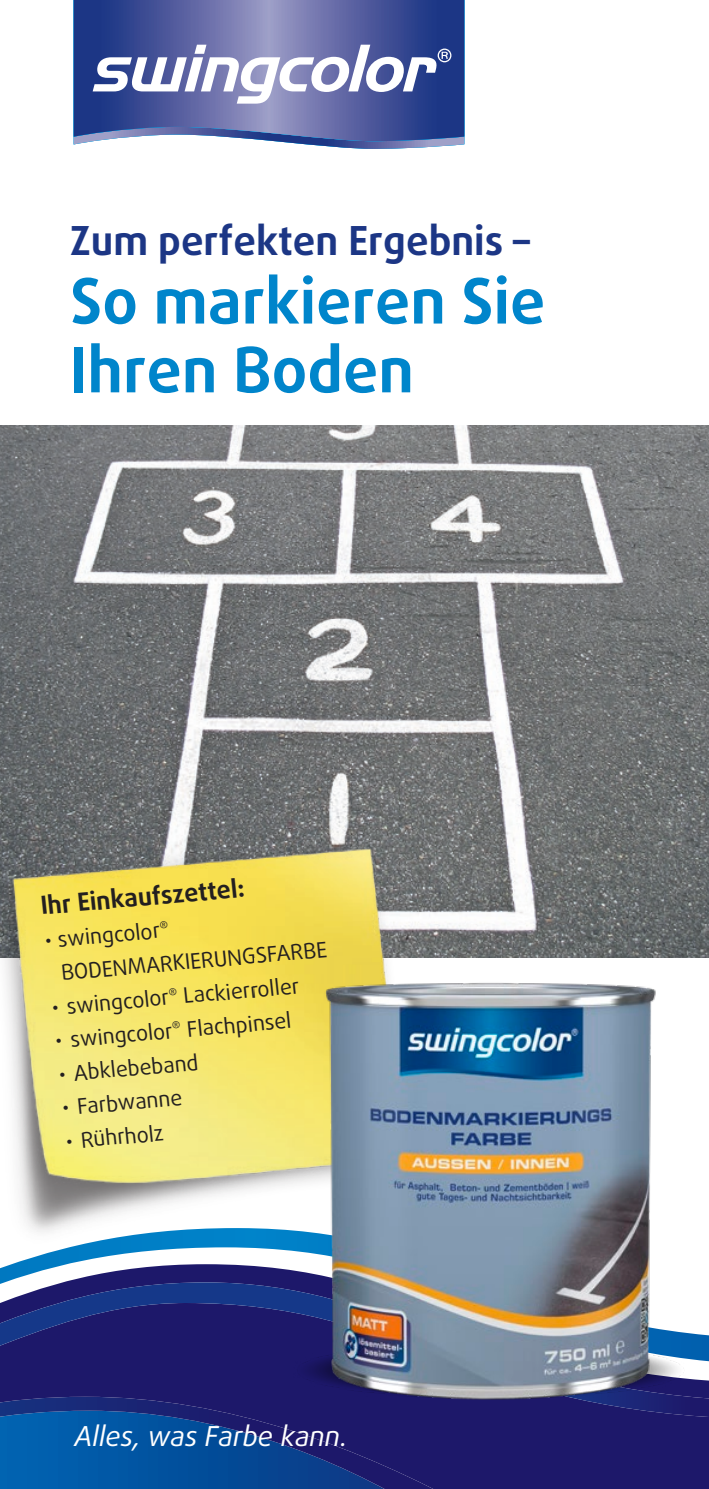
<style>
.page{position:relative;width:709px;height:1489px;background:#fff}
.page>*{position:absolute;margin:0;border:0;box-sizing:border-box;transform-origin:0 0}
.t1{font:700 62.5px/68.8px "Daxline Pro";color:#0085cb}
.t2{font:700 40px "Daxline Pro";color:#1c3685}
.t3{font:italic 27.5px "Daxline Pro";color:#fff}
.t4{font:700 25px "Daxline Pro";color:#231f20}
.t5{font:21.5px/33.8px "Daxline Pro";color:#231f20}
</style>
<div class="page">
<svg style="left:0;top:1417px;width:709px;height:71px;background:#103383"></svg>
<img style="left:0;top:1362px;width:254px;height:55px">
<svg style="left:0;top:1283px;width:254px;height:79px;background:#222776"></svg>
<svg style="left:74px;top:141px;width:390px;height:8px"></svg>
<svg style="left:74px;top:0;width:390px;height:141px;background:#525f9f"></svg>
<svg style="left:93px;top:45px;width:358px;height:59px"></svg>
<img style="left:0;top:425px;width:709px;height:532px">
<img style="left:0;top:813px;width:442px;height:470px">
<img style="left:254px;top:958px;width:455px;height:472px">
<h2 class="t2" style="left:70px;top:214px;width:461px">Zum perfekten Ergebnis –</h2>
<h1 class="t1" style="left:70px;top:267px;width:476px">So markieren Sie<br>Ihren Boden</h1>
<p class="t4" style="left:40px;top:888px;width:206px;rotate:-5deg">Ihr Einkaufszettel:</p>
<p class="t5" style="left:57px;top:922px;width:268px;text-indent:-14px;rotate:-5deg">• swingcolor<sup>®<br></sup>BODENMARKIERUNGSFARBE</p>
<p class="t5" style="left:50px;top:990px;width:250px;rotate:-5deg">• swingcolor<sup>®</sup> Lackierroller</p>
<p class="t5" style="left:54px;top:1023px;width:238px;rotate:-5deg">• swingcolor<sup>®</sup> Flachpinsel</p>
<p class="t5" style="left:57px;top:1057px;width:142px;rotate:-5deg">• Abklebeband</p>
<p class="t5" style="left:61px;top:1090px;width:122px;rotate:-5deg">• Farbwanne</p>
<p class="t5" style="left:64px;top:1124px;width:100px;rotate:-5deg">• Rührholz</p>
<p class="t3" style="left:74px;top:1418px;width:274px">Alles, was Farbe kann.</p>
</div>
